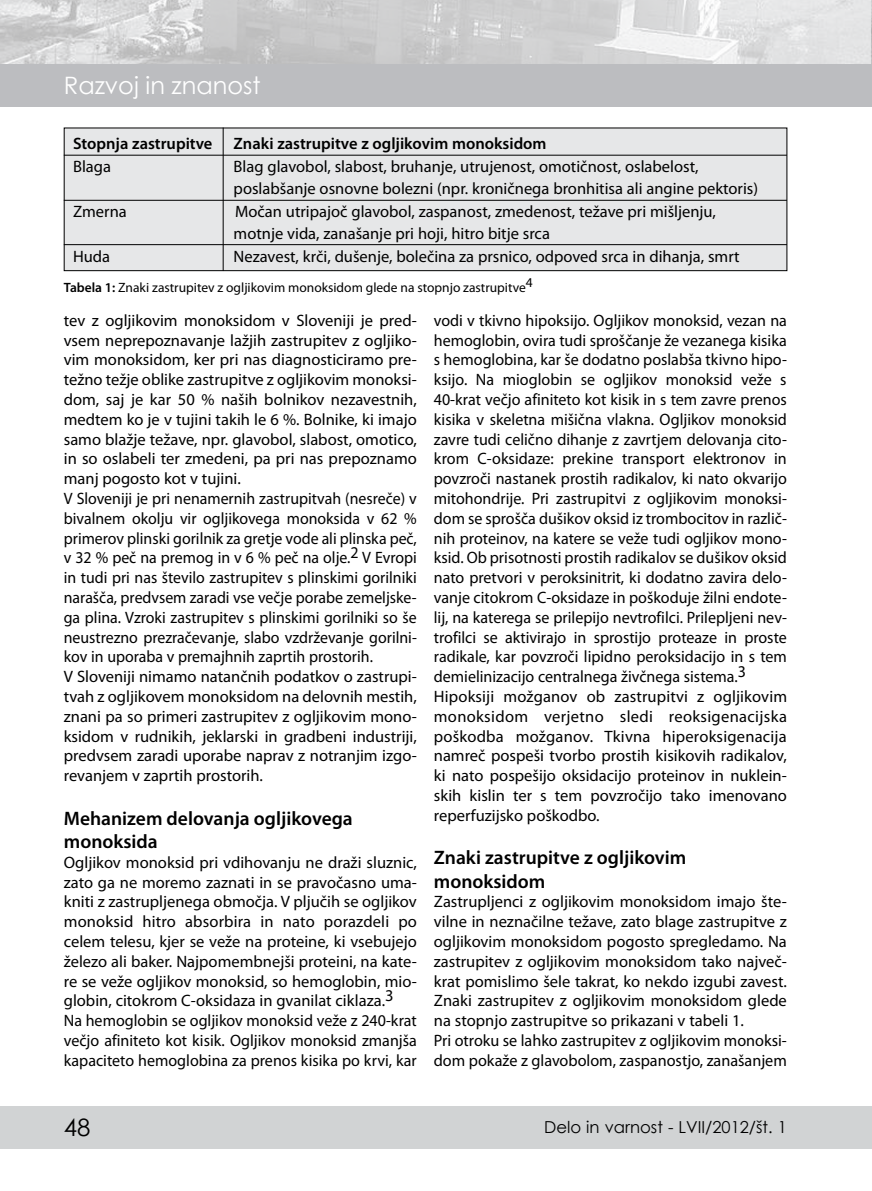
<style>
.page{position:relative;width:872px;height:1191px;background:#fff}
.page>*{position:absolute;margin:0;border:0;box-sizing:border-box;transform-origin:0 0}
.t1{font:24px "Century Gothic";color:#fff}
.t2{font:24px "Century Gothic";color:#000}
.t3{font:600 19.5px/23.4px "Myriad Pro";color:#000}
.t4{font:16.5px/19.8px "Myriad Pro";color:#000}
.t5{font:600 16.5px/22.5px "Myriad Pro";color:#000}
.t6{font:16.5px "Century Gothic";color:#000}
.t7{font:13.5px "Myriad Pro";color:#000}
.s1{font-weight:400}
.s2{font-weight:600}
</style>
<div class="page">
<div style="left:0;top:1106px;width:872px;height:42px;background:#d1d3d4"></div>
<img style="left:0;top:0;width:872px;height:64px">
<div style="left:0;top:64px;width:872px;height:42px;background:#bcbdc0"></div>
<div style="left:64px;top:128px;width:723px;height:143px;background:#e6e7e8"></div>
<div style="left:64px;top:128px;width:723px;height:143px;border:1px solid #000"></div>
<hr style="left:64px;top:155px;width:723px;height:1px;background:#000">
<hr style="left:223px;top:128px;width:1px;height:143px;background:#000">
<hr style="left:64px;top:200px;width:723px;height:1px;background:#000">
<hr style="left:64px;top:244px;width:723px;height:1px;background:#000">
<p class="t1" style="left:64px;top:69px;width:198px">Razvoj in znanost</p>
<p class="t5" style="left:73px;top:132px;width:475px">Stopnja zastrupitve Znaki zastrupitve z ogljikovim monoksidom<br><span class="s1">Blaga</span></p>
<p class="t4" style="left:234px;top:155px;width:526px;line-height:22.5px">Blag glavobol, slabost, bruhanje, utrujenost, omotičnost, oslabelost, poslabšanje osnovne bolezni (npr. kroničnega bronhitisa ali angine pektoris)</p>
<p class="t4" style="left:73px;top:201px;width:55px">Zmerna</p>
<p class="t4" style="left:234px;top:200px;width:484px;line-height:22.5px">Močan utripajoč glavobol, zaspanost, zmedenost, težave pri mišljenju, motnje vida, zanašanje pri hoji, hitro bitje srca</p>
<p class="t4" style="left:73px;top:246px;width:39px">Huda</p>
<p class="t4" style="left:234px;top:246px;width:507px">Nezavest, krči, dušenje, bolečina za prsnico, odpoved srca in dihanja, smrt</p>
<p class="t7" style="left:64px;top:279px;width:470px"><span class="s2">Tabela 1:</span> Znaki zastrupitev z ogljikovim monoksidom glede na stopnjo zastrupitve4</p>
<p class="t4" style="left:64px;top:310px;width:354px">tev z ogljikovim monoksidom v Sloveniji je pred&shy;vsem neprepoznavanje lažjih zastrupitev z ogljiko&shy;vim monoksidom, ker pri nas diagnosticiramo pre&shy;težno težje oblike zastrupitve z ogljikovim monoksi&shy;dom, saj je kar 50 % naših bolnikov nezavestnih, medtem ko je v tujini takih le 6 %. Bolnike, ki imajo samo blažje težave, npr. glavobol, slabost, omotico, in so oslabeli ter zmedeni, pa pri nas prepoznamo manj pogosto kot v tujini.<br>V Sloveniji je pri nenamernih zastrupitvah (nesreče) v bivalnem okolju vir ogljikovega monoksida v 62 % primerov plinski gorilnik za gretje vode ali plinska peč, v 32 % peč na premog in v 6 % peč na olje.2 V Evropi in tudi pri nas število zastrupitev s plinskimi gorilniki narašča, predvsem zaradi vse večje porabe zemeljske&shy;ga plina. Vzroki zastrupitev s plinskimi gorilniki so še neustrezno prezračevanje, slabo vzdrževanje gorilni&shy;kov in uporaba v premajhnih zaprtih prostorih.<br>V Sloveniji nimamo natančnih podatkov o zastrupi&shy;tvah z ogljikovem monoksidom na delovnih mestih, znani pa so primeri zastrupitev z ogljikovim mono&shy;ksidom v rudnikih, jeklarski in gradbeni industriji, predvsem zaradi uporabe naprav z notranjim izgo&shy;revanjem v zaprtih prostorih.</p>
<p class="t3" style="left:64px;top:805px;width:290px">Mehanizem delovanja ogljikovega monoksida</p>
<p class="t4" style="left:64px;top:852px;width:355px">Ogljikov monoksid pri vdihovanju ne draži sluznic, zato ga ne moremo zaznati in se pravočasno uma&shy;kniti z zastrupljenega območja. V pljučih se ogljikov monoksid hitro absorbira in nato porazdeli po celem telesu, kjer se veže na proteine, ki vsebujejo železo ali baker. Najpomembnejši proteini, na kate&shy;re se veže ogljikov monoksid, so hemoglobin, mio&shy;globin, citokrom C-oksidaza in gvanilat ciklaza.3<br>Na hemoglobin se ogljikov monoksid veže z 240-krat večjo afiniteto kot kisik. Ogljikov monoksid zmanjša kapaciteto hemoglobina za prenos kisika po krvi, kar</p>
<p class="t4" style="left:434px;top:310px;width:355px">vodi v tkivno hipoksijo. Ogljikov monoksid, vezan na hemoglobin, ovira tudi sproščanje že vezanega kisika s hemoglobina, kar še dodatno poslabša tkivno hipo&shy;ksijo. Na mioglobin se ogljikov monoksid veže s 40-krat večjo afiniteto kot kisik in s tem zavre prenos kisika v skeletna mišična vlakna. Ogljikov monoksid zavre tudi celično dihanje z zavrtjem delovanja cito&shy;krom C-oksidaze: prekine transport elektronov in povzroči nastanek prostih radikalov, ki nato okvarijo mitohondrije. Pri zastrupitvi z ogljikovim monoksi&shy;dom se sprošča dušikov oksid iz trombocitov in različ&shy;nih proteinov, na katere se veže tudi ogljikov mono&shy;ksid. Ob prisotnosti prostih radikalov se dušikov oksid nato pretvori v peroksinitrit, ki dodatno zavira delo&shy;vanje citokrom C-oksidaze in poškoduje žilni endote&shy;lij, na katerega se prilepijo nevtrofilci. Prilepljeni nev&shy;trofilci se aktivirajo in sprostijo proteaze in proste radikale, kar povzroči lipidno peroksidacijo in s tem demielinizacijo centralnega živčnega sistema.3<br>Hipoksiji možganov ob zastrupitvi z ogljikovim monoksidom verjetno sledi reoksigenacijska poškodba možganov. Tkivna hiperoksigenacija namreč pospeši tvorbo prostih kisikovih radikalov, ki nato pospešijo oksidacijo proteinov in nuklein&shy;skih kislin ter s tem povzročijo tako imenovano reperfuzijsko poškodbo.</p>
<p class="t3" style="left:434px;top:845px;width:254px">Znaki zastrupitve z ogljikovim monoksidom</p>
<p class="t4" style="left:434px;top:891px;width:354px">Zastrupljenci z ogljikovim monoksidom imajo šte&shy;vilne in neznačilne težave, zato blage zastrupitve z ogljikovim monoksidom pogosto spregledamo. Na zastrupitev z ogljikovim monoksidom tako največ&shy;krat pomislimo šele takrat, ko nekdo izgubi zavest.<br>Znaki zastrupitev z ogljikovim monoksidom glede na stopnjo zastrupitve so prikazani v tabeli 1.<br>Pri otroku se lahko zastrupitev z ogljikovim monoksi&shy;dom pokaže z glavobolom, zaspanostjo, zanašanjem</p>
<p class="t2" style="left:64px;top:1110px;width:28px">48</p>
<p class="t6" style="left:544px;top:1115px;width:244px">Delo in varnost - LVII/2012/št. 1</p>
</div>
